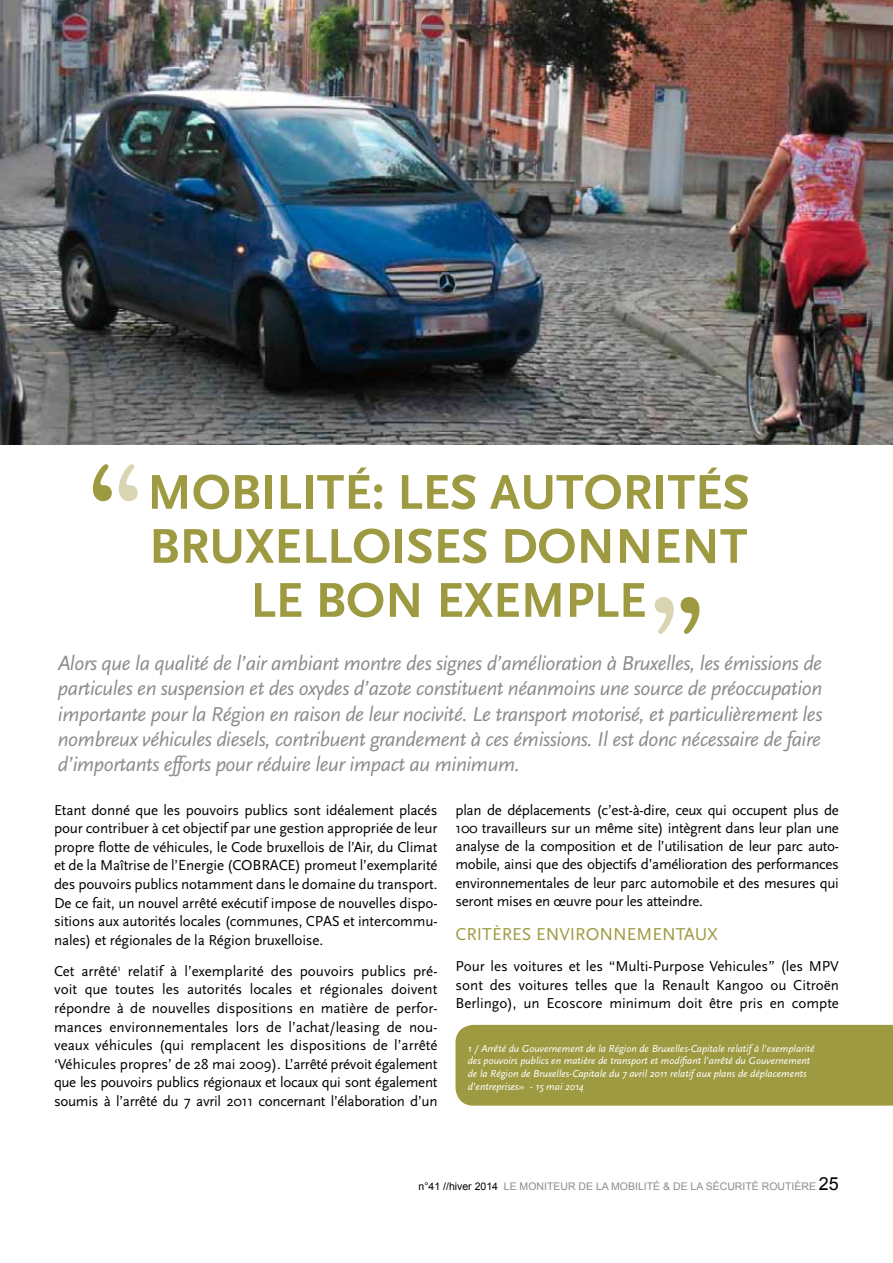
<style>
.page{position:relative;width:893px;height:1263px;background:#fff}
.page>*{position:absolute;margin:0;border:0;box-sizing:border-box;transform-origin:0 0}
.t1{font:126px "American Typewriter";color:#9e9a41}
.t2{font:126px "American Typewriter";color:#d9d5b2}
.t3{font:700 51px/54px "Scala Sans";color:#9e9a41;text-align:center}
.t4{font:italic 21px/25.2px "Scala Sans";letter-spacing:-.02em;color:#8b8c8f;text-align:justify}
.t5{font:18px "Scala Sans";color:#9e9a41}
.t6{font:15px/18.6px "Scala Sans";letter-spacing:-.015em;color:#000;text-align:justify}
.t7{font:italic 10.5px/12.6px "Scala Sans";color:#fff}
.t8{font:10.5px "Arial";color:#8b8c8f}
.s1{color:#d9d5b2}
.s2{color:#9e9a41}
.s3{color:#000}
.s4{font-size:18px;color:#000}
</style>
<div class="page">
<div style="left:455px;top:1025px;width:438px;height:81px;background:#9e9a41"></div>
<img style="left:0;top:0;width:893px;height:444px">
<h1 class="t1" style="left:86px;top:414px;width:59px">‘<span class="s1">‘</span></h1>
<h2 class="t3" style="left:147px;top:466px;width:604px">MOBILITÉ: LES AUTORITÉS<br>BRUXELLOISES DONNENT<br>LE BON EXEM PLE</h2>
<h1 class="t2" style="left:706px;top:684px;width:59px;rotate:-180deg">‘<span class="s2">‘</span></h1>
<p class="t4" style="left:58px;top:651px;width:766px">Alors que la qualité de l’air ambiant montre des signes d’amélioration à Bruxelles, les émissions de particules en suspension et des oxydes d’azote constituent néanmoins une source de préoccupation importante pour la Région en raison de leur nocivité. Le transport motorisé, et particulièrement les nombreux véhicules diesels, contribuent grandement à ces émissions. Il est donc nécessaire de faire d’importants efforts pour réduire leur impact au minimum.</p>
<p class="t6" style="left:54px;top:801px;width:385px">Etant donné que les pouvoirs publics sont idéalement placés pour contribuer à cet objectif par une gestion appropriée de leur propre flotte de véhicules, le Code bruxellois de l’Air, du Climat et de la Maîtrise de l’Energie (COBRACE) promeut l’exemplarité des pouvoirs publics notamment dans le domaine du transport.<br>De ce fait, un nouvel arrêté exécutif impose de nouvelles dispo&shy;sitions aux autorités locales (communes, CPAS et intercommu&shy;nales) et régionales de la Région bruxelloise.</p>
<p class="t6" style="left:54px;top:962px;width:385px">Cet arrêté<sup>1</sup> relatif à l’exemplarité des pouvoirs publics pré&shy;voit que toutes les autorités locales et régionales doivent répondre à de nouvelles dispositions en matière de perfor&shy;mances environnementales lors de l’achat/leasing de nou&shy;veaux véhicules (qui remplacent les dispositions de l’arrêté ‘Véhicules propres’ de 28 mai 2009). L’arrêté prévoit également que les pouvoirs publics régionaux et locaux qui sont également soumis à l’arrêté du 7 avril 2011 concernant l’élaboration d’un</p>
<p class="t6" style="left:455px;top:801px;width:385px;line-height:18.1px">plan de déplacements (c’est-à-dire, ceux qui occupent plus de 100 travailleurs sur un même site) intègrent dans leur plan une analyse de la composition et de l’utilisation de leur parc auto&shy;mobile, ainsi que des objectifs d’amélioration des performances environnementales de leur parc automobile et des mesures qui seront mises en œuvre pour les atteindre.</p>
<p class="t5" style="left:455px;top:925px;width:232px">Critères envi ronnem entaux</p>
<p class="t6" style="left:455px;top:958px;width:385px;line-height:18.1px">Pour les voitures et les “Multi-Purpose Vehicules” (les MPV sont des voitures telles que la Renault Kangoo ou Citroën Berlingo), un Ecoscore minimum doit être pris en compte</p>
<p class="t7" style="left:468px;top:1042px;width:348px">1 / Arrêté du Gouvernement de la Région de Bruxelles-Capitale relatif à l’exemplarité des pouvoirs publics en matière de transport et modifiant l’arrêté du Gouvernement de la Région de Bruxelles-Capitale du 7 avril 2011 relatif aux plans de déplacements d’entreprises» - 15 mai 2014</p>
<p class="t8" style="left:418px;top:1179px;width:422px"><span class="s3">N°41 //HIVER 2014</span> LE MONITEUR DE LA MOBILITÉ &amp; DE LA SÉCURITÉ ROUTIÈRE <span class="s4">25</span></p>
</div>
